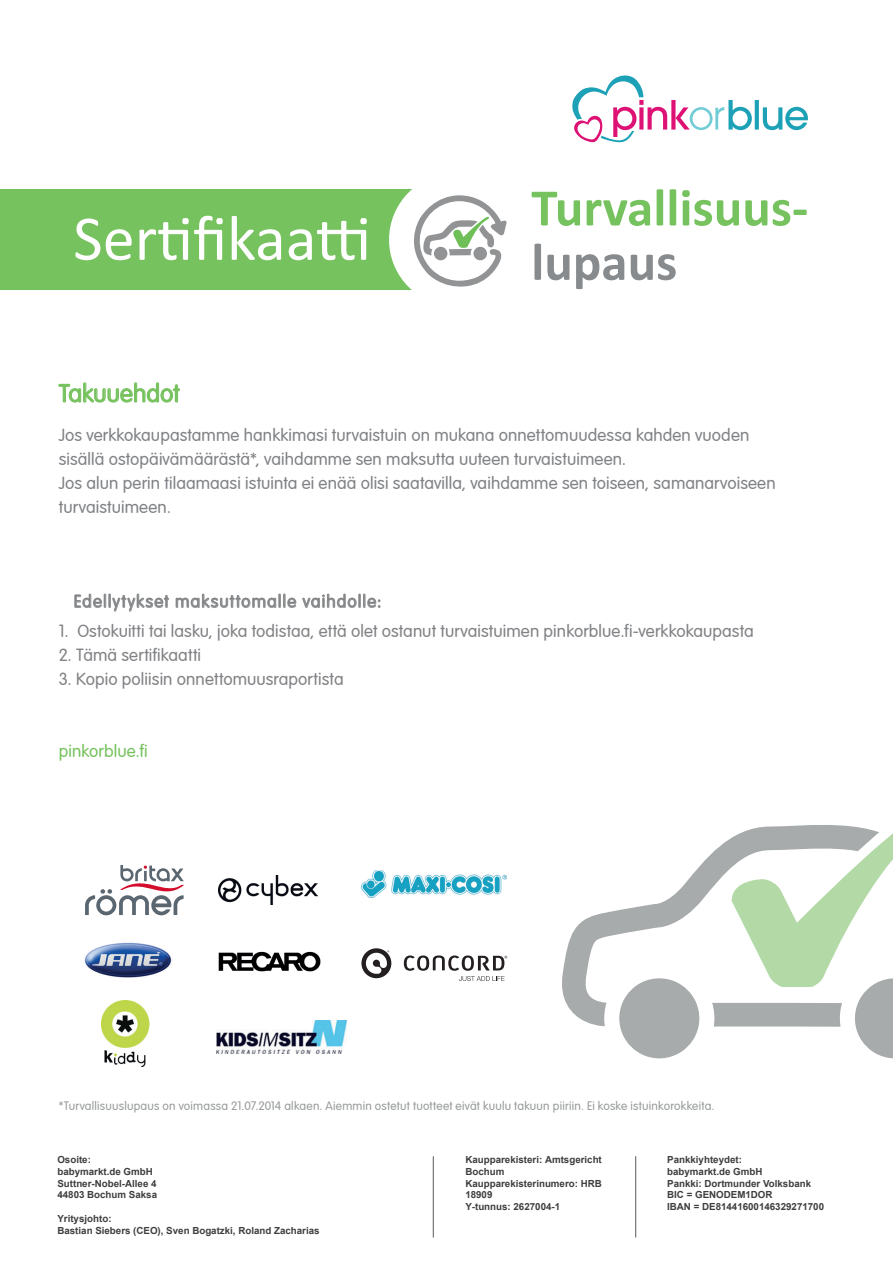
<style>
.page{position:relative;width:893px;height:1263px;background:#fff}
.page>*{position:absolute;margin:0;border:0;box-sizing:border-box;transform-origin:0 0}
.t1{font:300 24.75px "VAG Rounded";color:#76c25e}
.t2{font:300 17.25px/24px "VAG Rounded";letter-spacing:.005em;color:#808285}
.t3{font:300 17.25px "VAG Rounded";letter-spacing:.065em;color:#808285}
.t4{font:300 17.25px "VAG Rounded";letter-spacing:.005em;color:#76c25e}
.t5{font:300 12px "VAG Rounded";letter-spacing:.02em;color:#979a9b}
.t6{font:700 9.75px/11.7px "Arial";color:#3e3e3f}
</style>
<div class="page">
<hr style="left:433px;top:1156px;width:1px;height:81px;background:#57585a">
<hr style="left:635px;top:1156px;width:1px;height:81px;background:#57585a">
<svg style="left:59px;top:382px;width:121px;height:20px"></svg>
<svg style="left:75px;top:594px;width:94px;height:17px"></svg>
<svg style="left:176px;top:594px;width:120px;height:14px"></svg>
<svg style="left:302px;top:594px;width:78px;height:14px"></svg>
<div style="left:0;top:189px;width:488px;height:101px;background:#76c25e"></div>
<img style="left:218px;top:875px;width:99px;height:29px">
<img style="left:84px;top:942px;width:88px;height:36px">
<img style="left:218px;top:951px;width:103px;height:21px">
<img style="left:216px;top:1020px;width:131px;height:33px">
<svg style="left:75px;top:216px;width:292px;height:44px"></svg>
<svg style="left:534px;top:244px;width:142px;height:45px"></svg>
<svg style="left:531px;top:189px;width:276px;height:37px"></svg>
<svg style="left:562px;top:837px;width:170px;height:190px"></svg>
<svg style="left:604px;top:963px;width:110px;height:96px"></svg>
<svg style="left:732px;top:825px;width:161px;height:234px"></svg>
<svg style="left:389px;top:189px;width:118px;height:101px"></svg>
<svg style="left:572px;top:75px;width:236px;height:67px"></svg>
<svg style="left:404px;top:955px;width:103px;height:26px"></svg>
<svg style="left:361px;top:948px;width:30px;height:30px"></svg>
<svg style="left:85px;top:865px;width:99px;height:50px"></svg>
<img style="left:361px;top:870px;width:146px;height:27px">
<img style="left:102px;top:1001px;width:47px;height:65px">
<h1 class="t1" style="left:59px;top:379px;width:122px">Takuuehdot</h1>
<p class="t2" style="left:59px;top:423px;width:718px">Jos verkkokaupastamme hankkimasi turvaistuin on mukana onnettomuudessa kahden vuoden sisällä ostopäivämäärästä*, vaihdamme sen maksutta uuteen turvaistuimeen.<br>Jos alun perin tilaamaasi istuinta ei enää olisi saatavilla, vaihdamme sen toiseen, samanarvoiseen turvaistuimeen.</p>
<p class="t3" style="left:74px;top:591px;width:309px">Edellytykset maksuttomalle vaihdolle:</p>
<p class="t2" style="left:59px;top:620px;width:696px">1. Ostokuitti tai lasku, joka todistaa, että olet ostanut turvaistuimen pinkorblue.fi-verkkokaupasta</p>
<p class="t2" style="left:59px;top:644px;width:144px">2. Tämä sertifikaatti</p>
<p class="t2" style="left:59px;top:668px;width:286px">3. Kopio poliisin onnettomuusraportista</p>
<p class="t4" style="left:59px;top:741px;width:90px">pinkorblue.fi</p>
<p class="t5" style="left:59px;top:1099px;width:657px">*Turvallisuuslupaus on voimassa 21.07.2014 alkaen. Aiemmin ostetut tuotteet eivät kuulu takuun piiriin. Ei koske istuinkorokkeita.</p>
<p class="t6" style="left:57px;top:1154px;width:101px">Osoite:<br>babymarkt.de GmbH<br>Suttner-Nobel-Allee 4<br>44803 Bochum Saksa</p>
<p class="t6" style="left:57px;top:1213px;width:264px">Yritysjohto:<br>Bastian Siebers (CEO), Sven Bogatzki, Roland Zacharias</p>
<p class="t6" style="left:465px;top:1154px;width:138px">Kaupparekisteri: Amtsgericht<br>Bochum<br>Kaupparekisterinumero: HRB<br>18909<br>Y-tunnus: 2627004-1</p>
<p class="t6" style="left:667px;top:1154px;width:158px">Pankkiyhteydet:<br>babymarkt.de GmbH<br>Pankki: Dortmunder Volksbank<br>BIC = GENODEM1DOR<br>IBAN = DE81441600146329271700</p>
</div>
